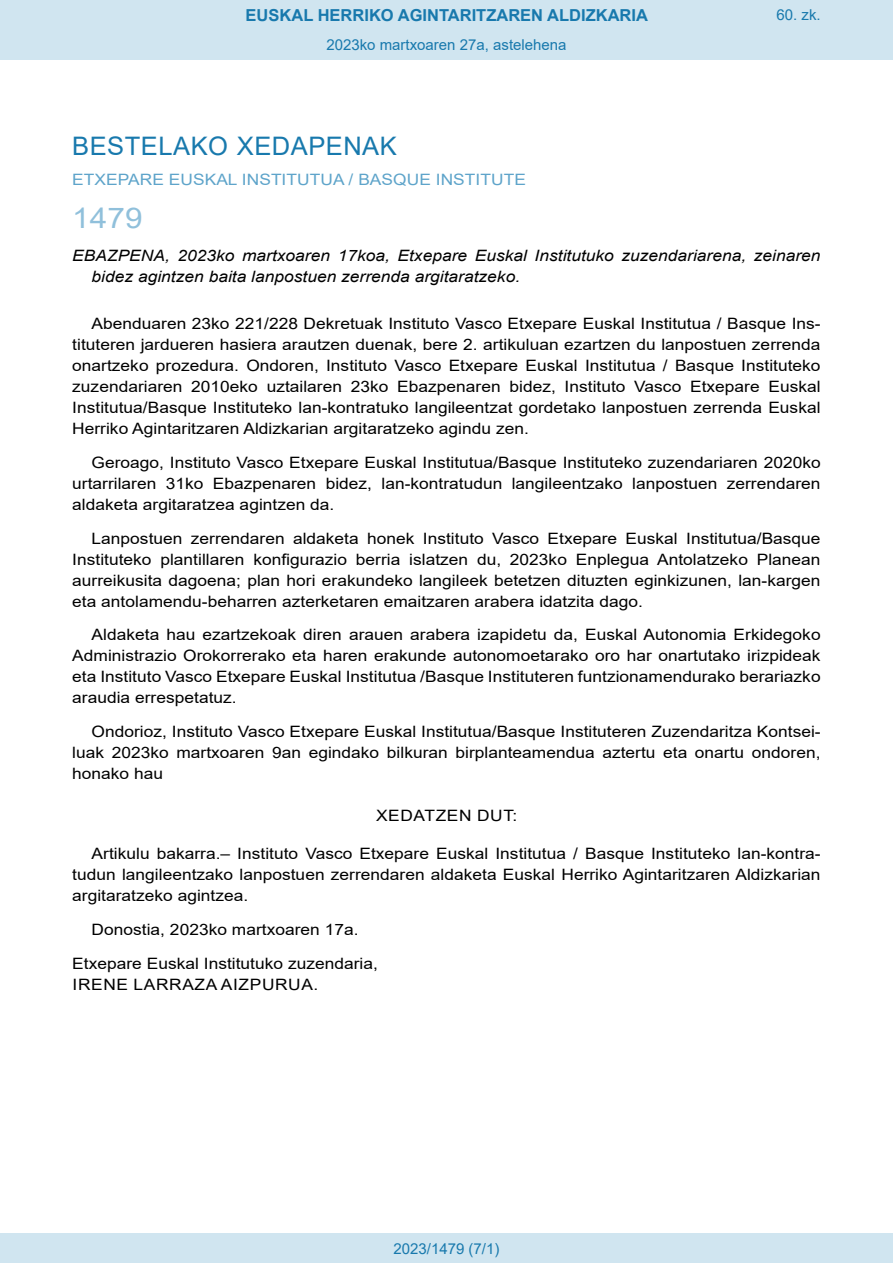
<style>
.page{position:relative;width:893px;height:1263px;background:#fff}
.page>*{position:absolute;margin:0;border:0;box-sizing:border-box;transform-origin:0 0}
.BOPVOrden{font:28.5px "Arial";color:#90c0db;scale:1.11 1}
.BOPVSeccion{font:25.5px "Arial";letter-spacing:.02em;color:#1879ad}
.t1{font:700 16.5px "Arial";color:#1879ad}
.BOPVDetalle{font:15.6px/21px "Arial";color:#000;text-align:justify;scale:1.11 1}
.BOPVTitulo{font:italic 15.6px/21px "Arial";color:#000;scale:1.11 1}
.BOPVOrganismo{font:15.6px "Arial";letter-spacing:.005em;color:#5ea4ca;scale:1.11 1}
.BOPVFirmaPuesto{font:15.6px "Arial";color:#000;scale:1.11 1}
.BOPVFirmaLugFec{font:15.6px "Arial";color:#000;scale:1.11 1}
.BOPVFirmaNombre{font:15.6px "Arial";letter-spacing:.035em;color:#000;scale:1.11 1}
.BOPVClave{font:15.6px "Arial";letter-spacing:.035em;color:#000;scale:1.11 1}
.Paginacion_Centro{font:15px "Arial";color:#1879ad}
</style>
<div class="page">
<div style="left:0;top:0;width:893px;height:60px;background:#d0e5f0"></div>
<div style="left:0;top:1233px;width:893px;height:30px;background:#d0e5f0"></div>
<p class="t1" style="left:246px;top:3px;width:404px">EUSKAL HERRIKO AGINTARITZAREN ALDIZKARIA</p>
<p class="Paginacion_Centro" style="left:326px;top:35px;width:242px">2023ko martxoaren 27a, astelehena</p>
<p class="Paginacion_Centro" style="left:776px;top:5px;width:46px">60. zk.</p>
<p class="BOPVSeccion" style="left:72px;top:128px;width:326px">BESTELAKO XEDAPENAK</p>
<p class="BOPVOrganismo" style="left:72px;top:169px;width:410px">ETXEPARE EUSKAL INSTITUTUA / BASQUE INSTITUTE</p>
<p class="BOPVOrden" style="left:72px;top:198px;width:65px">1479</p>
<p class="BOPVTitulo" style="left:92px;top:246px;width:658px;text-indent:-19px">EBAZPENA, 2023ko martxoaren 17koa, Etxepare Euskal Institutuko zuzendariarena, zeinaren bidez agintzen baita lanpostuen zerrenda argitaratzeko.</p>
<p class="BOPVDetalle" style="left:72px;top:313px;width:676px;text-indent:19px">Abenduaren 23ko 221/228 Dekretuak Instituto Vasco Etxepare Euskal Institutua / Basque Ins&shy;tituteren jardueren hasiera arautzen duenak, bere 2. artikuluan ezartzen du lanpostuen zerrenda onartzeko prozedura. Ondoren, Instituto Vasco Etxepare Euskal Institutua / Basque Instituteko zuzendariaren 2010eko uztailaren 23ko Ebazpenaren bidez, Instituto Vasco Etxepare Euskal Institutua/Basque Instituteko lan-kontratuko langileentzat gordetako lanpostuen zerrenda Euskal Herriko Agintaritzaren Aldizkarian argitaratzeko agindu zen.</p>
<p class="BOPVDetalle" style="left:72px;top:452px;width:676px;text-indent:19px">Geroago, Instituto Vasco Etxepare Euskal Institutua/Basque Instituteko zuzendariaren 2020ko urtarrilaren 31ko Ebazpenaren bidez, lan-kontratudun langileentzako lanpostuen zerrendaren aldaketa argitaratzea agintzen da.</p>
<p class="BOPVDetalle" style="left:72px;top:527px;width:676px;text-indent:19px">Lanpostuen zerrendaren aldaketa honek Instituto Vasco Etxepare Euskal Institutua/Basque Instituteko plantillaren konfigurazio berria islatzen du, 2023ko Enplegua Antolatzeko Planean aurreikusita dagoena; plan hori erakundeko langileek betetzen dituzten eginkizunen, lan-kargen eta antolamendu-beharren azterketaren emaitzaren arabera idatzita dago.</p>
<p class="BOPVDetalle" style="left:72px;top:624px;width:676px;text-indent:19px">Aldaketa hau ezartzekoak diren arauen arabera izapidetu da, Euskal Autonomia Erkidegoko Administrazio Orokorrerako eta haren erakunde autonomoetarako oro har onartutako irizpideak eta Instituto Vasco Etxepare Euskal Institutua /Basque Instituteren funtzionamendurako berariazko araudia errespetatuz.</p>
<p class="BOPVDetalle" style="left:72px;top:721px;width:676px;text-indent:19px">Ondorioz, Instituto Vasco Etxepare Euskal Institutua/Basque Instituteren Zuzendaritza Kontsei&shy;luak 2023ko martxoaren 9an egindako bilkuran birplanteamendua aztertu eta onartu ondoren, honako hau</p>
<p class="BOPVClave" style="left:376px;top:805px;width:129px">XEDATZEN DUT:</p>
<p class="BOPVDetalle" style="left:72px;top:843px;width:676px;text-indent:19px">Artikulu bakarra.– Instituto Vasco Etxepare Euskal Institutua / Basque Instituteko lan-kontra&shy;tudun langileentzako lanpostuen zerrendaren aldaketa Euskal Herriko Agintaritzaren Aldizkarian argitaratzeko agintzea.</p>
<p class="BOPVFirmaLugFec" style="left:92px;top:919px;width:242px">Donostia, 2023ko martxoaren 17a.</p>
<p class="BOPVFirmaPuesto" style="left:72px;top:953px;width:277px">Etxepare Euskal Institutuko zuzendaria,</p>
<p class="BOPVFirmaNombre" style="left:73px;top:974px;width:223px">IRENE LARRAZA AIZPURUA.</p>
<p class="Paginacion_Centro" style="left:393px;top:1238px;width:107px">2023/1479 (7/1)</p>
</div>
